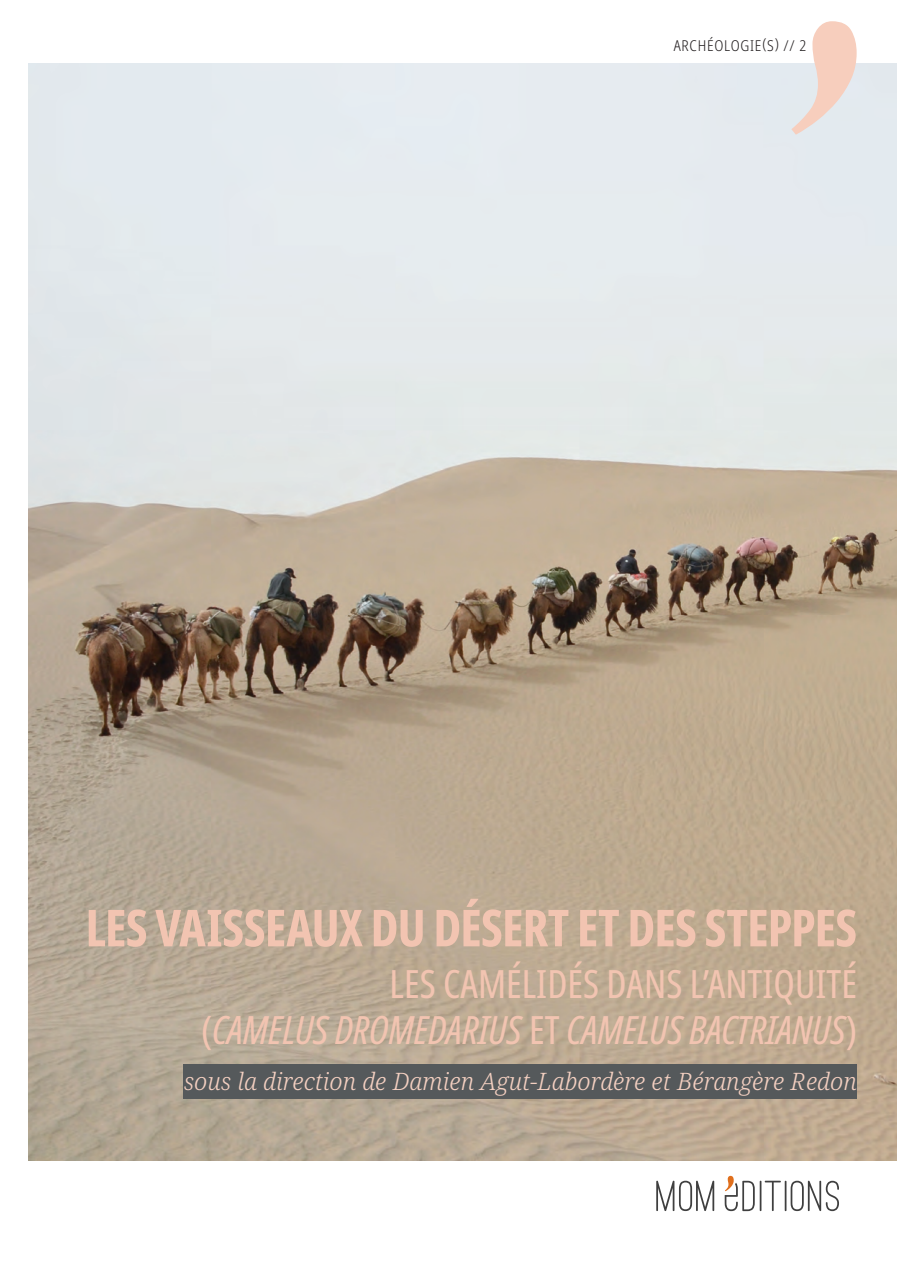
<style>
.page{position:relative;width:898px;height:1263px;background:#fff}
.page>*{position:absolute;margin:0;border:0;box-sizing:border-box;transform-origin:0 0}
.p1_titre{font:700 extra-condensed 51px "Noto Sans Display";letter-spacing:-.015em;color:#f2c4b1}
.p1_sous_titre{font:italic extra-condensed 39px "Noto Sans";color:#f2c4b1}
.p1_sous_titre-2{font:extra-condensed 39px "Noto Sans";color:#f2c4b1}
.p1_auteurs{font:italic 300 24px "Noto Serif";color:#f4d0c1}
.t1{font:300 condensed 15px "Noto Sans";letter-spacing:.05em;color:#231f20}
.s1{font-style:normal}
</style>
<div class="page">
<svg style="left:656px;top:1180px;width:58px;height:31px"></svg>
<svg style="left:724px;top:1176px;width:114px;height:35px"></svg>
<img style="left:29px;top:63px;width:867px;height:1097px">
<svg style="left:791px;top:21px;width:65px;height:114px"></svg>
<div style="left:183px;top:1064px;width:673px;height:34px;background:#55595b"></div>
<p class="t1" style="left:673px;top:35px;width:134px">ARCHÉOLOGIE(S) // 2</p>
<p class="p1_titre" style="left:86px;top:891px;width:772px">LES VAISSEAUX DU DÉSERT ET DES STEPPES</p>
<p class="p1_sous_titre-2" style="left:389px;top:956px;width:468px">LES CAMÉLIDÉS DANS L’ANTIQUITÉ</p>
<p class="p1_sous_titre" style="left:201px;top:1003px;width:657px"><span class="s1">(</span>CAMELUS DROMEDARIUS <span class="s1">ET</span> CAMELUS BACTRIANUS<span class="s1">)</span></p>
<p class="p1_auteurs" style="left:184px;top:1065px;width:674px">sous la direction de Damien Agut-Labordère et Bérangère Redon</p>
</div>
